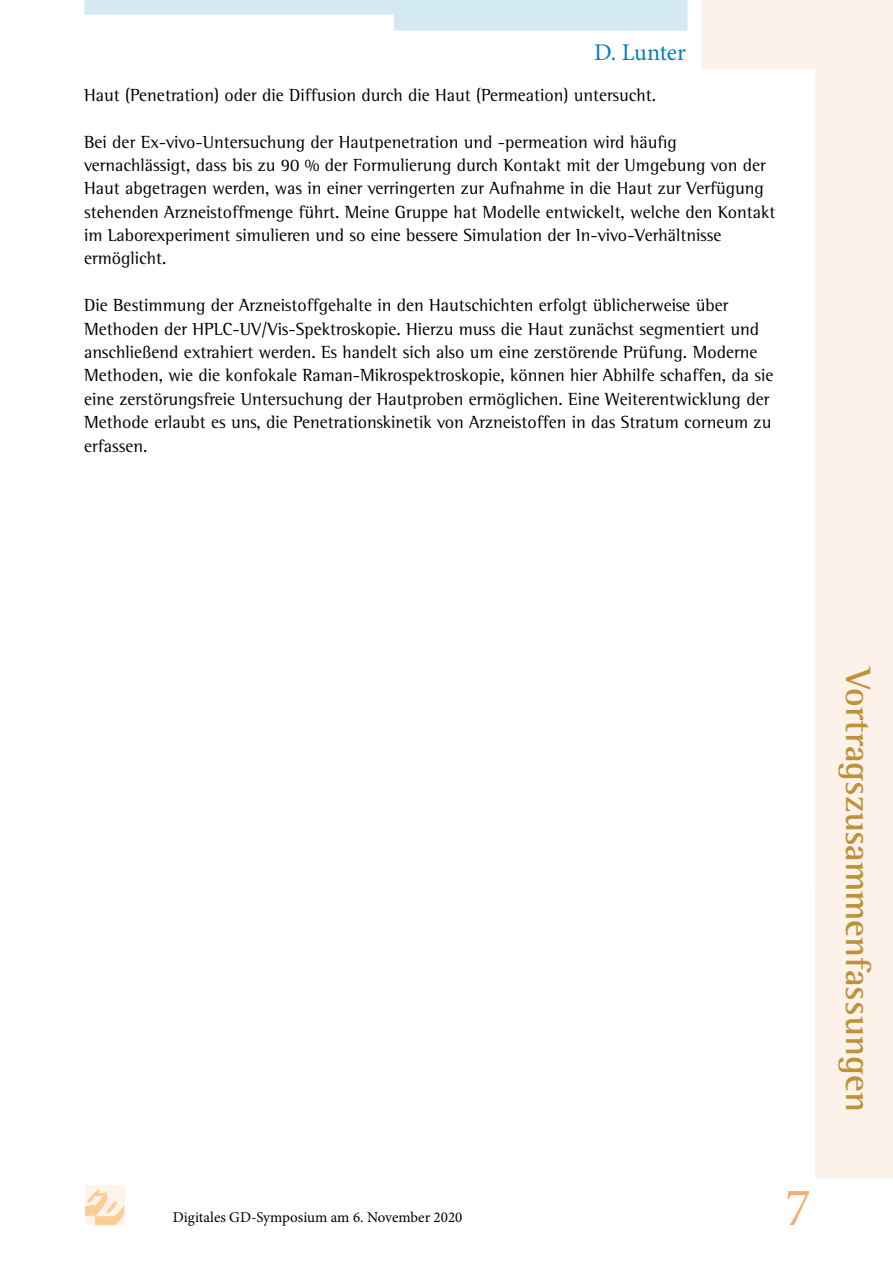
<style>
.page{position:relative;width:893px;height:1263px;background:#fff}
.page>*{position:absolute;margin:0;border:0;box-sizing:border-box;transform-origin:0 0}
.t1{font:54px "Minion Pro";color:#f5ac75}
.t2{font:700 36px "Agfa Rotis Semi Serif";color:#bf9237}
.t3{font:24px "Minion Pro";letter-spacing:-.005em;color:#0082b8}
.t4{font:18px/23.4px "Agfa Rotis Semi Serif";color:#000}
.t5{font:15px "Minion Pro";color:#000}
</style>
<div class="page">
<svg style="left:701px;top:21px;width:192px;height:1157px"></svg>
<div style="left:85px;top:1186px;width:39px;height:39px;background:#fef4eb"></div>
<svg style="left:85px;top:1189px;width:39px;height:36px"></svg>
<svg style="left:84px;top:0;width:603px;height:31px"></svg>
<div style="left:701px;top:0;width:192px;height:21px;background:#fcf2ea"></div>
<h3 class="t3" style="left:594px;top:36px;width:93px">D. Lunter</h3>
<p class="t4" style="left:84px;top:83px;width:573px">Haut (Penetration) oder die Diffusion durch die Haut (Permeation) untersucht.</p>
<p class="t4" style="left:84px;top:130px;width:693px">Bei der Ex-vivo-Untersuchung der Hautpenetration und -permeation wird häufig vernachlässigt, dass bis zu 90 % der Formulierung durch Kontakt mit der Umgebung von der Haut abgetragen werden, was in einer verringerten zur Aufnahme in die Haut zur Verfügung stehenden Arzneistoffmenge führt. Meine Gruppe hat Modelle entwickelt, welche den Kontakt im Laborexperiment simulieren und so eine bessere Simulation der In-vivo-Verhältnisse ermöglicht.</p>
<p class="t4" style="left:84px;top:293px;width:691px">Die Bestimmung der Arzneistoffgehalte in den Hautschichten erfolgt üblicherweise über Methoden der HPLC-UV/Vis-Spektroskopie. Hierzu muss die Haut zunächst segmentiert und anschließend extrahiert werden. Es handelt sich also um eine zerstörende Prüfung. Moderne Methoden, wie die konfokale Raman-Mikrospektroskopie, können hier Abhilfe schaffen, da sie eine zerstörungsfreie Untersuchung der Hautproben ermöglichen. Eine Weiterentwicklung der Methode erlaubt es uns, die Penetrationskinetik von Arzneistoffen in das Stratum corneum zu erfassen.</p>
<p class="t5" style="left:173px;top:1207px;width:291px">Digitales GD-Symposium am 6. November 2020</p>
<h2 class="t2" style="left:880px;top:668px;width:445px;rotate:90deg">Vortragszusammenfassungen</h2>
<h1 class="t1" style="left:785px;top:1171px;width:27px">7</h1>
</div>
